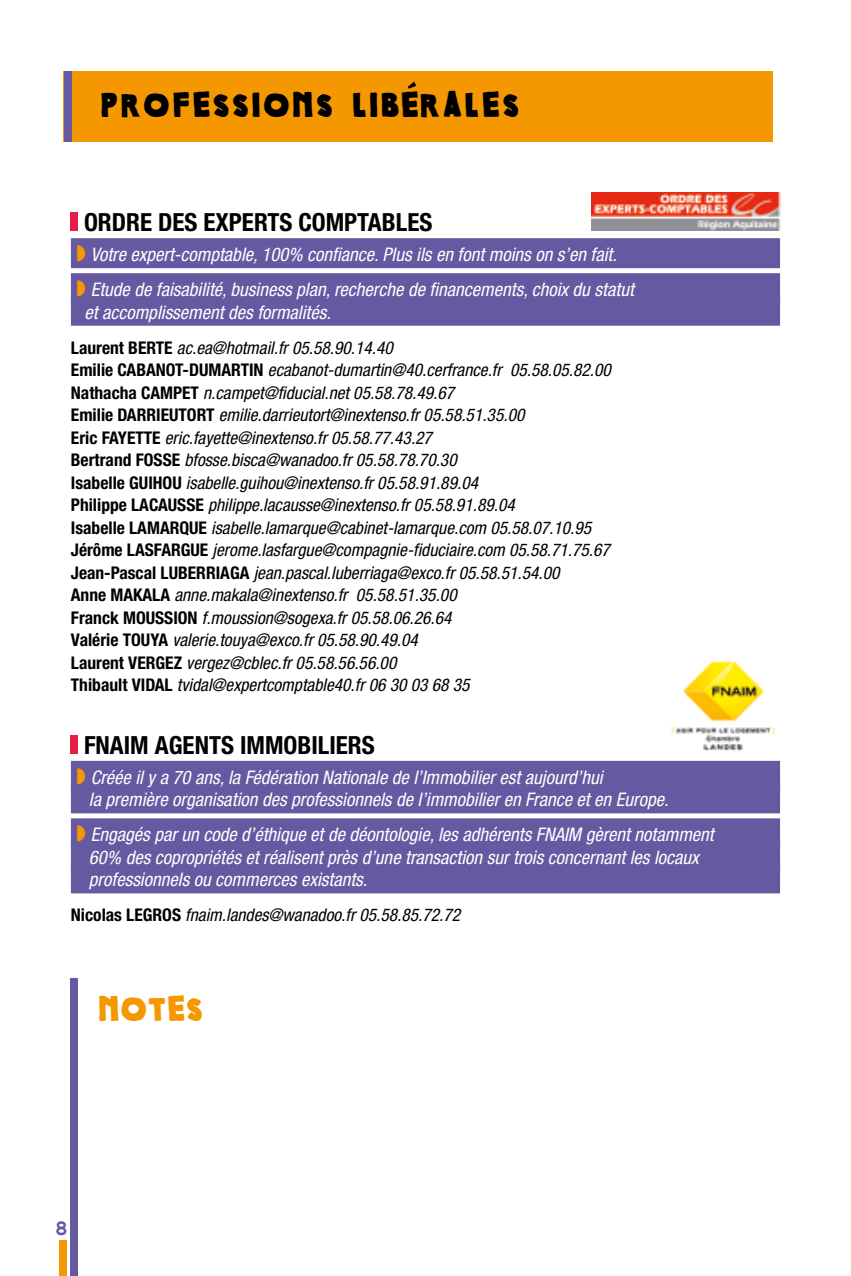
<style>
.page{position:relative;width:851px;height:1276px;background:#fff}
.page>*{position:absolute;margin:0;border:0;box-sizing:border-box;transform-origin:0 0}
.t1{font:30px "Colcothar";letter-spacing:.055em;color:#000}
.t2{font:30px "Colcothar";color:#f49700}
.t3{font:700 condensed 25px "Helvetica Neue LT Pro";color:#000}
.t4{font:20px "AW Conqueror Carved One";color:#6758a2}
.t5{font:italic condensed 18.75px/22.5px "Helvetica Neue LT Pro";color:#fff}
.t6{font:italic condensed 17.5px/22.5px "Helvetica Neue LT Pro";color:#000}
.s1{color:#f49700}
.s2{font-weight:700;font-style:normal}
</style>
<div class="page">
<div style="left:60px;top:1240px;width:7px;height:36px;background:#f49700"></div>
<div style="left:71px;top:238px;width:709px;height:30px;background:#6758a2"></div>
<div style="left:71px;top:273px;width:709px;height:30px;background:#6758a2"></div>
<div style="left:71px;top:296px;width:709px;height:30px;background:#6758a2"></div>
<div style="left:71px;top:761px;width:709px;height:30px;background:#6758a2"></div>
<div style="left:71px;top:783px;width:709px;height:30px;background:#6758a2"></div>
<div style="left:71px;top:818px;width:709px;height:30px;background:#6758a2"></div>
<div style="left:71px;top:841px;width:709px;height:30px;background:#6758a2"></div>
<div style="left:71px;top:863px;width:709px;height:30px;background:#6758a2"></div>
<div style="left:71px;top:213px;width:7px;height:18px;background:#e62044"></div>
<div style="left:71px;top:735px;width:7px;height:19px;background:#e62044"></div>
<img style="left:671px;top:660px;width:105px;height:91px">
<img style="left:591px;top:193px;width:191px;height:38px">
<div style="left:71px;top:979px;width:7px;height:297px;background:#6758a2"></div>
<div style="left:64px;top:71px;width:708px;height:71px;background:#f49700"></div>
<svg style="left:407px;top:81px;width:9px;height:8px"></svg>
<div style="left:64px;top:71px;width:7px;height:71px;background:#6758a2"></div>
<h1 class="t1" style="left:100px;top:89px;width:421px">PROFESSIONS LIBÉRALES</h1>
<h2 class="t3" style="left:84px;top:207px;width:350px">ORDRE DES EXPERTS COMPTABLES</h2>
<p class="t5" style="left:77px;top:237px;width:558px;line-height:35px"><span class="s1">◗</span> Votre expert-comptable, 100% confiance. Plus ils en font moins on s’en fait.<br><span class="s1">◗</span> Etude de faisabilité, business plan, recherche de financements, choix du statut</p>
<p class="t5" style="left:84px;top:301px;width:248px">et accomplissement des formalités.</p>
<p class="t6" style="left:71px;top:336px;width:541px"><span class="s2">Laurent BERTE</span> ac.ea@hotmail.fr 05.58.90.14.40<br><span class="s2">Emilie CABANOT-DUMARTIN</span> ecabanot-dumartin@40.cerfrance.fr 05.58.05.82.00<br><span class="s2">Nathacha CAMPET</span> n.campet@fiducial.net 05.58.78.49.67<br><span class="s2">Emilie DARRIEUTORT</span> emilie.darrieutort@inextenso.fr 05.58.51.35.00<br><span class="s2">Eric FAYETTE</span> eric.fayette@inextenso.fr 05.58.77.43.27<br><span class="s2">Bertrand FOSSE</span> bfosse.bisca@wanadoo.fr 05.58.78.70.30<br><span class="s2">Isabelle GUIHOU</span> isabelle.guihou@inextenso.fr 05.58.91.89.04<br><span class="s2">Philippe LACAUSSE</span> philippe.lacausse@inextenso.fr 05.58.91.89.04<br><span class="s2">Isabelle LAMARQUE</span> isabelle.lamarque@cabinet-lamarque.com 05.58.07.10.95<br><span class="s2">Jérôme LASFARGUE</span> jerome.lasfargue@compagnie-fiduciaire.com 05.58.71.75.67<br><span class="s2">Jean-Pascal LUBERRIAGA</span> jean.pascal.luberriaga@exco.fr 05.58.51.54.00<br><span class="s2">Anne MAKALA</span> anne.makala@inextenso.fr 05.58.51.35.00<br><span class="s2">Franck MOUSSION</span> f.moussion@sogexa.fr 05.58.06.26.64<br><span class="s2">Valérie TOUYA</span> valerie.touya@exco.fr 05.58.90.49.04<br><span class="s2">Laurent VERGEZ</span> vergez@cblec.fr 05.58.56.56.00<br><span class="s2">Thibault VIDAL</span> tvidal@expertcomptable40.fr 06 30 03 68 35</p>
<h2 class="t3" style="left:84px;top:729px;width:292px">FNAIM AGENTS IMMOBILIERS</h2>
<p class="t5" style="left:89px;top:766px;width:581px;text-indent:-12px"><span class="s1">◗</span> Créée il y a 70 ans, la Fédération Nationale de l’Immobilier est aujourd’hui<br>la première organisation des professionnels de l’immobilier en France et en Europe.</p>
<p class="t5" style="left:89px;top:824px;width:626px;text-indent:-12px"><span class="s1">◗</span> Engagés par un code d’éthique et de déontologie, les adhérents FNAIM gèrent notamment<br>60% des copropriétés et réalisent près d’une transaction sur trois concernant les locaux professionnels ou commerces existants.</p>
<p class="t6" style="left:71px;top:904px;width:391px"><span class="s2">Nicolas LEGROS</span> fnaim.landes@wanadoo.fr 05.58.85.72.72</p>
<h1 class="t2" style="left:98px;top:993px;width:107px">NOTES</h1>
<p class="t4" style="left:55px;top:1218px;width:13px">8</p>
</div>
